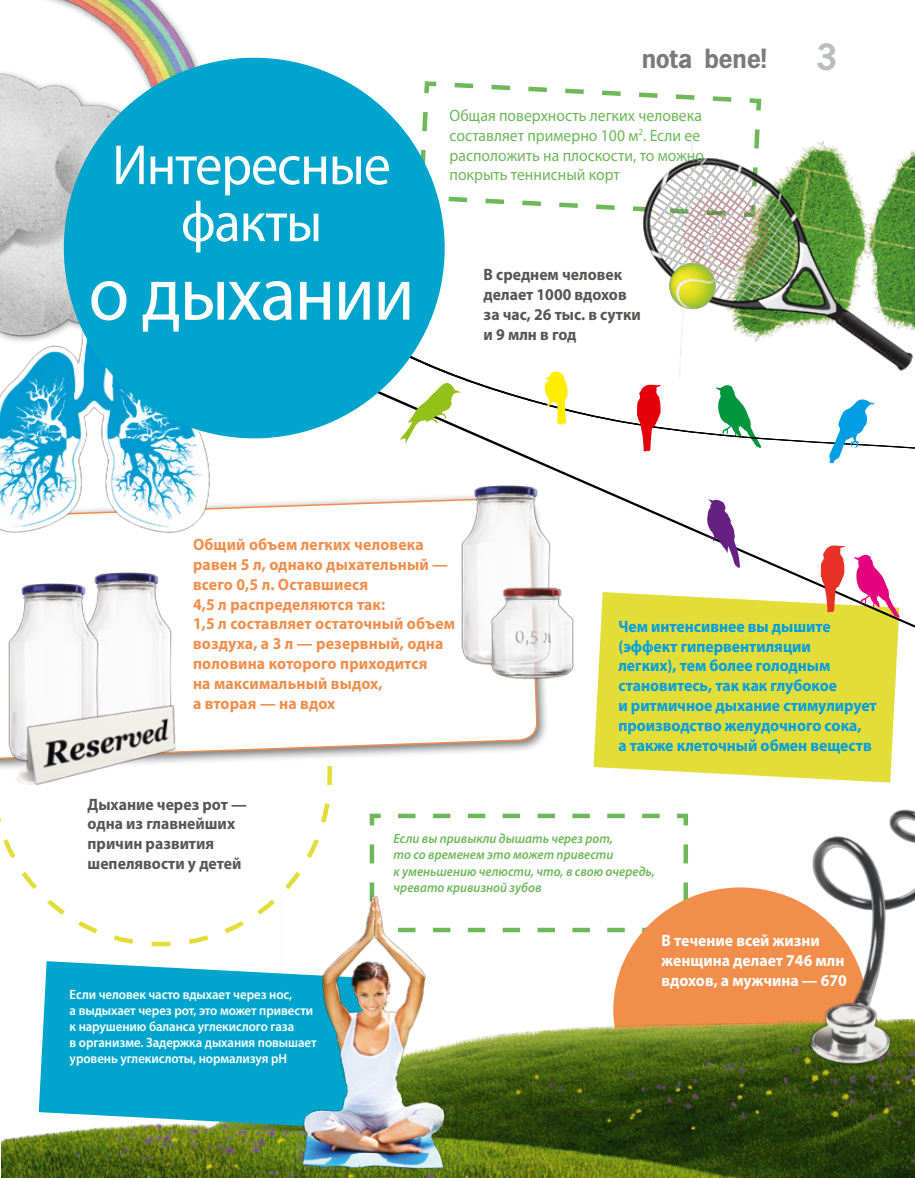
<style>
.page{position:relative;width:915px;height:1178px;background:#fff}
.page>*{position:absolute;margin:0;border:0;box-sizing:border-box;transform-origin:0 0}
.t1{font:78px "Myriad Pro";letter-spacing:-.02em;color:#fff;scale:.95 1}
.t2{font:57px/57px "Myriad Pro";letter-spacing:-.02em;color:#fff;text-align:center;scale:.95 1}
.t3{font:700 28.5px "News Paper C";color:#7a7a7a}
.t4{font:700 16.5px/19.8px "Myriad Pro";letter-spacing:.01em;color:#f28e4b;scale:.95 1}
.t5{font:700 16.5px/19.8px "Myriad Pro";color:#009ee3;scale:.95 1}
.t6{font:700 16.5px/19.8px "Myriad Pro";color:#565655;scale:.95 1}
.t7{font:16.5px/19.8px "Myriad Pro";color:#6db859;scale:.95 1}
.t8{font:700 16.5px/19.8px "Myriad Pro";color:#fff;scale:.95 1}
.t9{font:600 13.5px/16.2px "Myriad Pro";letter-spacing:-.005em;color:#fff;scale:.95 1}
.t10{font:italic 600 13.5px/16.2px "Myriad Pro";color:#6db859;scale:.95 1}
.s1{font-size:39px;color:#bbbcbd}
</style>
<div class="page">
<svg style="left:0;top:771px;width:332px;height:176px"></svg>
<div style="left:593px;top:677px;width:303px;height:96px;background:#e3dd38"></div>
<svg style="left:369px;top:813px;width:319px;height:120px"></svg>
<div style="left:0;top:491px;width:548px;height:280px;background:#000;opacity:.55"></div>
<svg style="left:0;top:535px;width:538px;height:224px"></svg>
<img style="left:75px;top:560px;width:83px;height:132px">
<img style="left:1px;top:569px;width:104px;height:203px">
<img style="left:10px;top:692px;width:177px;height:107px">
<img style="left:481px;top:677px;width:79px;height:9px">
<div style="left:613px;top:887px;width:253px;height:245px;background:#f28e4b;border-radius:50%"></div>
<svg style="left:388px;top:355px;width:526px;height:94px"></svg>
<svg style="left:461px;top:449px;width:453px;height:228px"></svg>
<svg style="left:783px;top:664px;width:26px;height:13px"></svg>
<svg style="left:853px;top:555px;width:46px;height:63px"></svg>
<svg style="left:478px;top:576px;width:26px;height:67px"></svg>
<svg style="left:820px;top:661px;width:46px;height:16px"></svg>
<svg style="left:820px;top:545px;width:25px;height:68px"></svg>
<svg style="left:828px;top:399px;width:46px;height:64px"></svg>
<div style="left:630px;top:616px;width:63px;height:61px;background:#e3dd38"></div>
<svg style="left:543px;top:371px;width:24px;height:54px"></svg>
<svg style="left:706px;top:499px;width:34px;height:69px"></svg>
<svg style="left:158px;top:383px;width:303px;height:369px"></svg>
<svg style="left:636px;top:384px;width:25px;height:68px"></svg>
<img style="left:0;top:354px;width:210px;height:181px">
<svg style="left:416px;top:81px;width:346px;height:139px"></svg>
<img style="left:1px;top:969px;width:913px;height:209px">
<img style="left:0;top:0;width:301px;height:354px">
<div style="left:64px;top:58px;width:380px;height:380px;background:#00a5cd;border-radius:50%"></div>
<svg style="left:39px;top:961px;width:242px;height:168px;background:#1aadcf"></svg>
<img style="left:616px;top:129px;width:298px;height:248px">
<img style="left:693px;top:761px;width:221px;height:335px">
<img style="left:281px;top:888px;width:184px;height:290px">
<h2 class="t2" style="left:112px;top:136px;width:295px">Интересные факты</h2>
<h1 class="t1" style="left:88px;top:245px;width:344px">о дыхании</h1>
<h3 class="t3" style="left:641px;top:43px;width:198px">nota bene! <span class="s1">3</span></h3>
<p class="t7" style="left:449px;top:105px;width:269px">Общая поверхность легких человека составляет примерно 100 м<sup>2</sup>. Если ее расположить на плоскости, то можно покрыть теннисный корт</p>
<p class="t6" style="left:483px;top:264px;width:167px">В среднем человек делает 1000 вдохов за час, 26 тыс. в сутки и 9 млн в год</p>
<p class="t4" style="left:193px;top:534px;width:277px">Общий объем легких человека равен 5 л, однако дыхательный — всего 0,5 л. Оставшиеся<br>4,5 л распределяются так:<br>1,5 л составляет остаточный объем воздуха, а 3 л — резервный, одна половина которого приходится<br>на максимальный выдох,<br>а вторая — на вдох</p>
<p class="t5" style="left:618px;top:616px;width:273px">Чем интенсивнее вы дышите (эффект гипервентиляции<br>легких), тем более голодным становитесь, так как глубокое<br>и ритмичное дыхание стимулирует производство желудочного сока,<br>а также клеточный обмен веществ</p>
<p class="t6" style="left:88px;top:793px;width:169px">Дыхание через рот — одна из главнейших причин развития шепелявости у детей</p>
<p class="t9" style="left:70px;top:986px;width:261px">Если человек часто вдыхает через нос,<br>а выдыхает через рот, это может привести к нарушению баланса углекислого газа<br>в организме. Задержка дыхания повышает уровень углекислоты, нормализуя pH</p>
<p class="t10" style="left:393px;top:830px;width:276px">Если вы привыкли дышать через рот,<br>то со временем это может привести<br>к уменьшению челюсти, что, в свою очередь, чревато кривизной зубов</p>
<p class="t8" style="left:661px;top:930px;width:196px">В течение всей жизни женщина делает 746 млн вдохов, а мужчина — 670</p>
</div>
